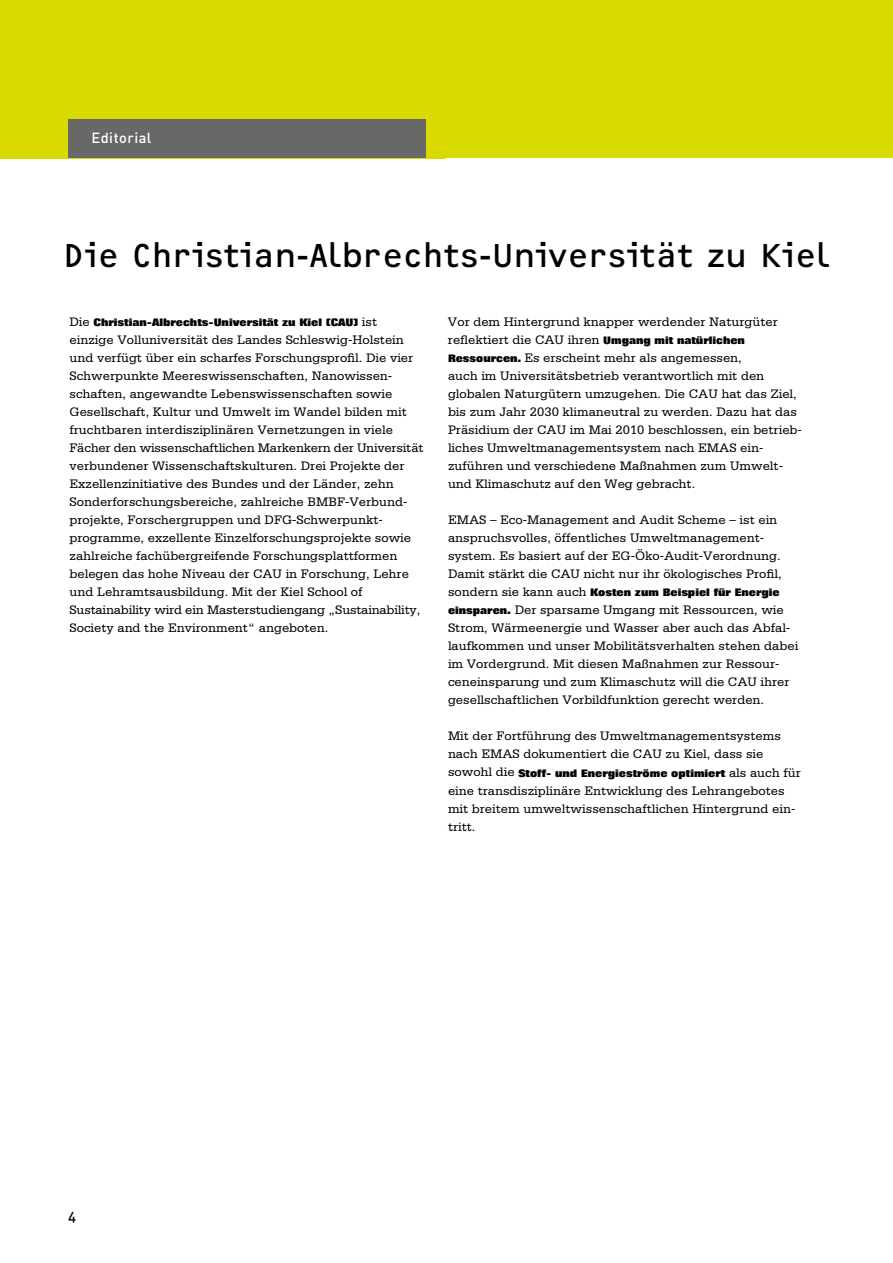
<style>
.page{position:relative;width:893px;height:1263px;background:#fff}
.page>*{position:absolute;margin:0;border:0;box-sizing:border-box;transform-origin:0 0}
.t1{font:34.5px "OCRF";letter-spacing:-.015em;color:#000}
.t2{font:14.55px "DIN Medium Alternate";letter-spacing:.035em;color:#fff}
.t3{font:14.25px "DIN Medium Alternate";color:#000}
.t4{font:13.05px/18px "Serifa";color:#000}
.t5{font:800 10.5px "Folio";color:#000}
.s1{font-family:"Serifa";font-weight:400;font-size:13.05px}
.s2{font-family:"Folio";font-weight:800;font-size:10.5px}
</style>
<div class="page">
<div style="left:0;top:0;width:446px;height:158px;background:#d9da00"></div>
<div style="left:446px;top:0;width:447px;height:158px;background:#d9da00"></div>
<div style="left:68px;top:119px;width:357px;height:39px;background:#686867"></div>
<p class="t2" style="left:91px;top:128px;width:61px">Editorial</p>
<h1 class="t1" style="left:63px;top:234px;width:769px">Die Christian-Albrechts-Universität zu Kiel</h1>
<p class="t5" style="left:70px;top:317px;width:309px"><span class="s1">Die</span> Christian-Albrechts-Universität zu Kiel (CAU) <span class="s1">ist</span></p>
<p class="t4" style="left:70px;top:331px;width:356px">einzige Volluniversität des Landes Schleswig-Holstein und verfügt über ein scharfes Forschungsprofil. Die vier Schwerpunkte Meereswissenschaften, Nanowissen&shy;schaften, angewandte Lebenswissenschaften sowie Gesellschaft, Kultur und Umwelt im Wandel bilden mit fruchtbaren interdisziplinären Vernetzungen in viele Fächer den wissenschaftlichen Markenkern der Universität verbundener Wissenschaftskulturen. Drei Projekte der Exzellenzinitiative des Bundes und der Länder, zehn Sonderforschungsbereiche, zahlreiche BMBF-Verbund&shy;projekte, Forschergruppen und DFG-Schwerpunkt&shy;programme, exzellente Einzelforschungsprojekte sowie zahlreiche fachübergreifende Forschungsplattformen belegen das hohe Niveau der CAU in Forschung, Lehre und Lehramtsausbildung. Mit der Kiel School of Sustainability wird ein Masterstudiengang „Sustainability, Society and the Environment“ angeboten.</p>
<p class="t4" style="left:448px;top:313px;width:355px">Vor dem Hintergrund knapper werdender Naturgüter reflektiert die CAU ihren <span class="s2">Umgang mit natürlichen Ressourcen.</span> Es erscheint mehr als angemessen,<br>auch im Universitätsbetrieb verantwortlich mit den globalen Naturgütern umzugehen. Die CAU hat das Ziel, bis zum Jahr 2030 klimaneutral zu werden. Dazu hat das Präsidium der CAU im Mai 2010 beschlossen, ein betrieb&shy;liches Umweltmanagementsystem nach EMAS ein&shy;zuführen und verschiedene Maßnahmen zum Umwelt&shy;und Klimaschutz auf den Weg gebracht.</p>
<p class="t4" style="left:448px;top:511px;width:335px">EMAS – Eco-Management and Audit Scheme – ist ein anspruchsvolles, öffentliches Umweltmanagement&shy;system. Es basiert auf der EG-Öko-Audit-Verordnung.<br>Damit stärkt die CAU nicht nur ihr ökologisches Profil,</p>
<p class="t5" style="left:448px;top:587px;width:333px"><span class="s1">sondern sie kann auch</span> Kosten zum Beispiel für Energie</p>
<p class="t4" style="left:448px;top:601px;width:352px"><span class="s2">einsparen.</span> Der sparsame Umgang mit Ressourcen, wie Strom, Wärmeenergie und Wasser aber auch das Abfal&shy;laufkommen und unser Mobilitätsverhalten stehen dabei im Vordergrund. Mit diesen Maßnahmen zur Ressour&shy;ceneinsparung und zum Klimaschutz will die CAU ihrer gesellschaftlichen Vorbildfunktion gerecht werden.</p>
<p class="t4" style="left:448px;top:727px;width:334px">Mit der Fortführung des Umweltmanagementsystems nach EMAS dokumentiert die CAU zu Kiel, dass sie</p>
<p class="t5" style="left:448px;top:767px;width:354px"><span class="s1">sowohl die</span> Stoff- und Energieströme optimiert <span class="s1">als auch für</span></p>
<p class="t4" style="left:448px;top:781px;width:349px">eine transdisziplinäre Entwicklung des Lehrangebotes mit breitem umweltwissenschaftlichen Hintergrund ein&shy;tritt.</p>
<p class="t3" style="left:68px;top:1207px;width:10px">4</p>
</div>
